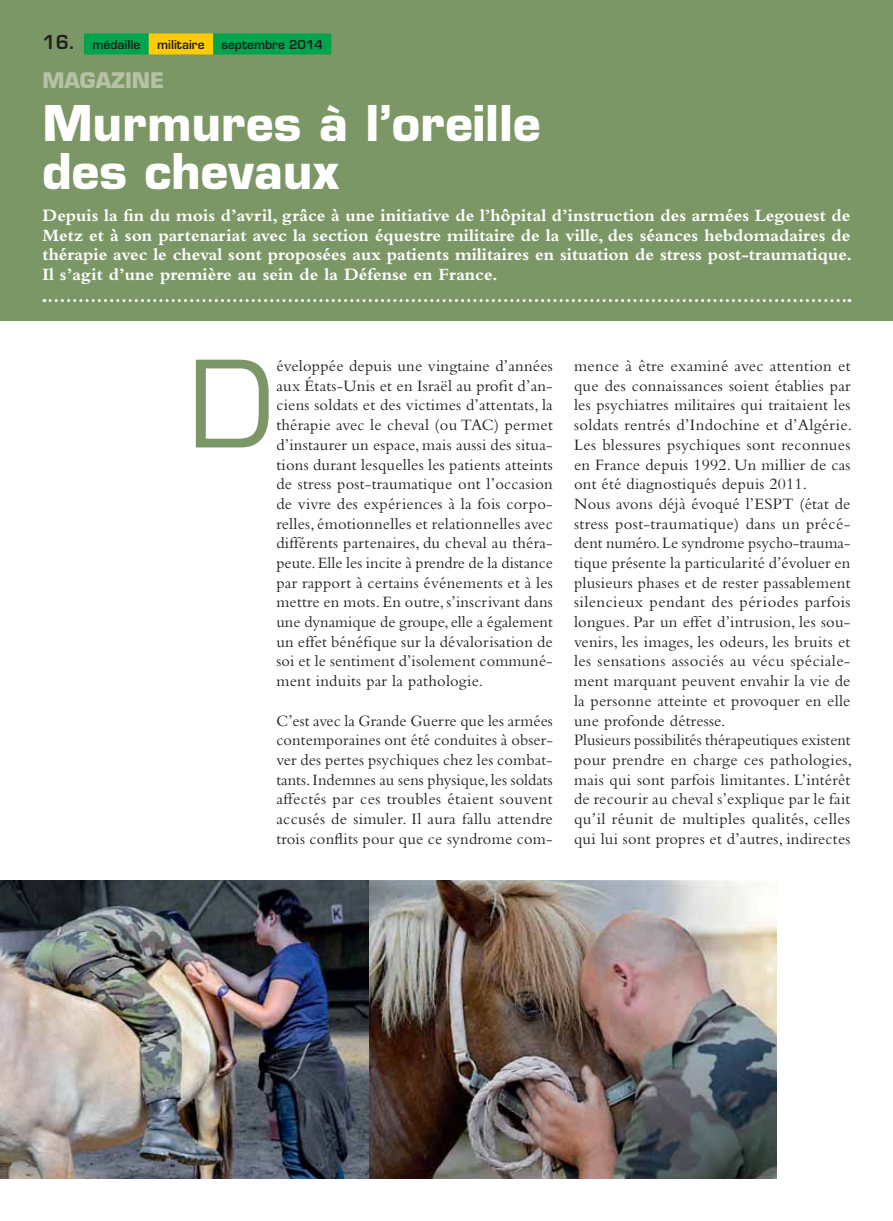
<style>
.page{position:relative;width:893px;height:1221px;background:#fff}
.page>*{position:absolute;margin:0;border:0;box-sizing:border-box;transform-origin:0 0}
.t1{font:117px "Eurostile";color:#7c9766}
.t2{font:700 48px/48px "Eurostile";color:#fff}
.t3{font:700 21px "Eurostile";color:#b5c2a5}
.t4{font:700 18px/19.5px "Bembo";color:#fff;text-align:justify}
.t5{font:16.5px/19.6px "Bembo";letter-spacing:.015em;color:#231f20;text-align:justify}
.t6{font:600 12px "Eurostile";color:#231f20}
.s1{font-size:18.75px}
</style>
<div class="page">
<div style="left:0;top:0;width:893px;height:321px;background:#7c9766"></div>
<div style="left:84px;top:33px;width:65px;height:21px;background:#00a44d"></div>
<div style="left:149px;top:33px;width:64px;height:21px;background:#ffcb04"></div>
<div style="left:213px;top:33px;width:118px;height:21px;background:#00a44d"></div>
<svg style="left:44px;top:299px;width:806px;height:3px"></svg>
<img style="left:0;top:880px;width:369px;height:298px">
<img style="left:369px;top:880px;width:407px;height:298px">
<p class="t6" style="left:43px;top:40px;width:99px"><span class="s1">16.</span> médaille</p>
<p class="t6" style="left:157px;top:40px;width:49px">militaire</p>
<p class="t6" style="left:221px;top:40px;width:103px">septembre 2014</p>
<p class="t3" style="left:43px;top:72px;width:123px">MAGAZINE</p>
<h2 class="t2" style="left:43px;top:104px;width:500px">Murmures à l’oreille des chevaux</h2>
<p class="t4" style="left:43px;top:207px;width:811px">Depuis la fin du mois d’avril, grâce à une initiative de l’hôpital d’instruction des armées Legouest de Metz et à son partenariat avec la section équestre militaire de la ville, des séances hebdomadaires de thérapie avec le cheval sont proposées aux patients militaires en situation de stress post-traumatique.<br>Il s’agit d’une première au sein de la Défense en France.</p>
<h1 class="t1" style="left:188px;top:359px;width:87px">D</h1>
<p class="t5" style="left:276px;top:357px;width:278px">éveloppée depuis une vingtaine d’années aux États-Unis et en Israël au profit d’an&shy;ciens soldats et des victimes d’attentats, la thérapie avec le cheval (ou TAC) permet d’instaurer un espace, mais aussi des situa&shy;tions durant lesquelles les patients atteints de stress post-traumatique ont l’occasion de vivre des expériences à la fois corpo&shy;relles, émotionnelles et relationnelles avec différents partenaires, du cheval au théra&shy;peute. Elle les incite à prendre de la distance par rapport à certains événements et à les mettre en mots. En outre, s’inscrivant dans une dynamique de groupe, elle a également un effet bénéfique sur la dévalorisation de soi et le sentiment d’isolement communé&shy;ment induits par la pathologie.</p>
<p class="t5" style="left:276px;top:712px;width:278px">C’est avec la Grande Guerre que les armées contemporaines ont été conduites à obser&shy;ver des pertes psychiques chez les combat&shy;tants. Indemnes au sens physique, les soldats affectés par ces troubles étaient souvent accusés de simuler. Il aura fallu attendre trois conflits pour que ce syndrome com-</p>
<p class="t5" style="left:574px;top:357px;width:280px;text-align:left">mence à être examiné avec attention et que des connaissances soient établies par les psychiatres militaires qui traitaient les soldats rentrés d’Indochine et d’Algérie.<br>Les blessures psychiques sont reconnues en France depuis 1992. Un millier de cas ont été diagnostiqués depuis 2011.<br>Nous avons déjà évoqué l’ESPT (état de stress post-traumatique) dans un précé&shy;dent numéro. Le syndrome psycho-trauma&shy;tique présente la particularité d’évoluer en plusieurs phases et de rester passablement silencieux pendant des périodes parfois longues. Par un effet d’intrusion, les sou&shy;venirs, les images, les odeurs, les bruits et les sensations associés au vécu spéciale&shy;ment marquant peuvent envahir la vie de la personne atteinte et provoquer en elle une profonde détresse.<br>Plusieurs possibilités thérapeutiques existent pour prendre en charge ces pathologies, mais qui sont parfois limitantes. L’intérêt de recourir au cheval s’explique par le fait qu’il réunit de multiples qualités, celles qui lui sont propres et d’autres, indirectes</p>
</div>
